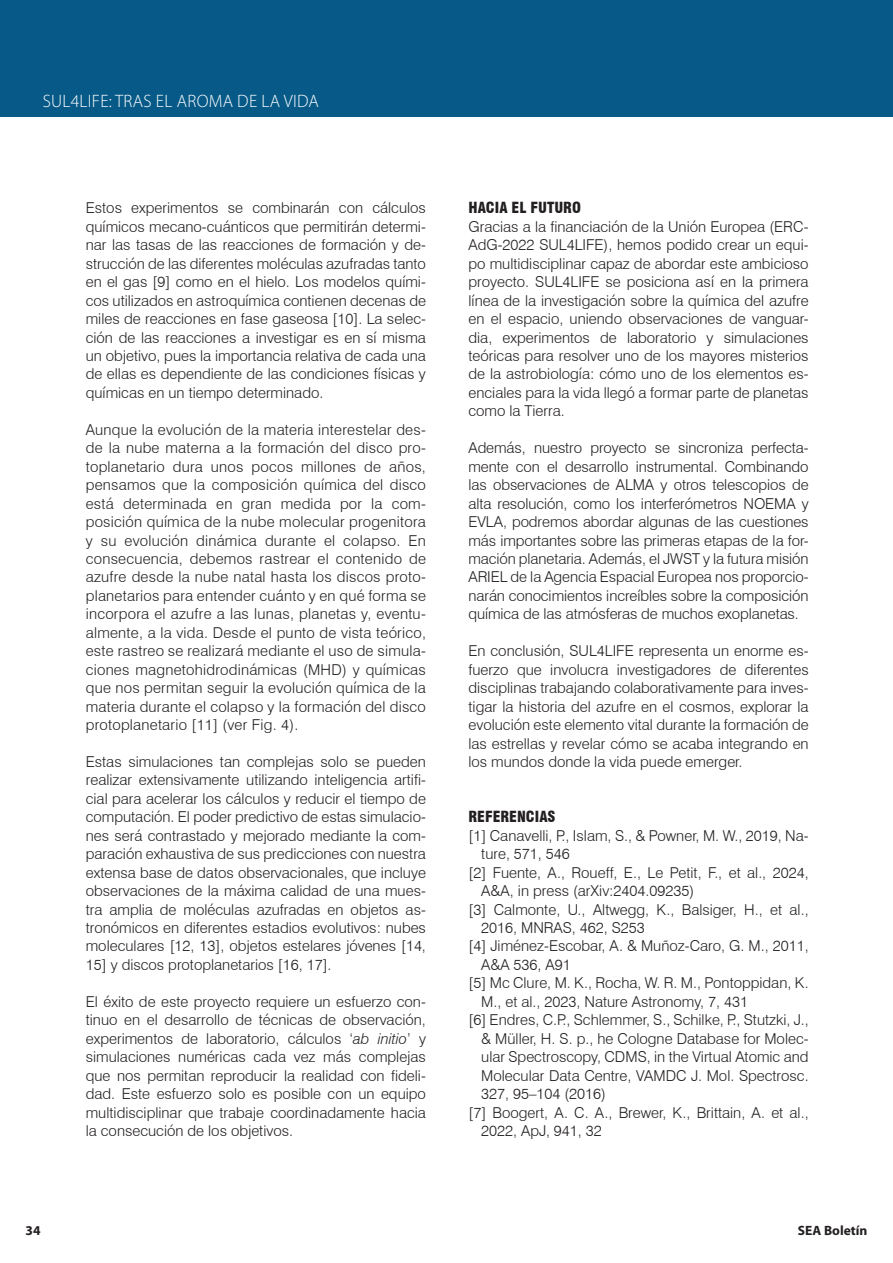
<style>
.page{position:relative;width:893px;height:1263px;background:#fff}
.page>*{position:absolute;margin:0;border:0;box-sizing:border-box;transform-origin:0 0}
.t1{font:300 18px "Myriad Pro";letter-spacing:.02em;color:#fff}
.t2{font:300 15px/18.5px "Swiss 721 BT";color:#231f20;text-align:justify}
.t3{font:900 condensed 15px "Swiss 721 BT";color:#231f20}
.t4{font:700 13.5px "Myriad Pro";color:#231f20}
.s1{font-style:italic}
</style>
<div class="page">
<div style="left:0;top:0;width:893px;height:117px;background:#075a88"></div>
<p class="t1" style="left:43px;top:90px;width:278px">SUL4LIFE: TRAS EL AROMA DE LA VIDA</p>
<p class="t2" style="left:86px;top:199px;width:342px">Estos experimentos se combinarán con cálculos químicos mecano-cuánticos que permitirán determi&shy;nar las tasas de las reacciones de formación y de&shy;strucción de las diferentes moléculas azufradas tanto en el gas [9] como en el hielo. Los modelos quími&shy;cos utilizados en astroquímica contienen decenas de miles de reacciones en fase gaseosa [10]. La selec&shy;ción de las reacciones a investigar es en sí misma un objetivo, pues la importancia relativa de cada una de ellas es dependiente de las condiciones físicas y químicas en un tiempo determinado.</p>
<p class="t2" style="left:86px;top:420px;width:342px">Aunque la evolución de la materia interestelar des&shy;de la nube materna a la formación del disco pro&shy;toplanetario dura unos pocos millones de años, pensamos que la composición química del disco está determinada en gran medida por la com&shy;posición química de la nube molecular progenitora y su evolución dinámica durante el colapso. En consecuencia, debemos rastrear el contenido de azufre desde la nube natal hasta los discos proto&shy;planetarios para entender cuánto y en qué forma se incorpora el azufre a las lunas, planetas y, eventu&shy;almente, a la vida. Desde el punto de vista teórico, este rastreo se realizará mediante el uso de simula&shy;ciones magnetohidrodinámicas (MHD) y químicas que nos permitan seguir la evolución química de la materia durante el colapso y la formación del disco protoplanetario [11] (ver Fig. 4).</p>
<p class="t2" style="left:86px;top:752px;width:342px">Estas simulaciones tan complejas solo se pueden realizar extensivamente utilizando inteligencia artifi&shy;cial para acelerar los cálculos y reducir el tiempo de computación. El poder predictivo de estas simulacio&shy;nes será contrastado y mejorado mediante la com&shy;paración exhaustiva de sus predicciones con nuestra extensa base de datos observacionales, que incluye observaciones de la máxima calidad de una mues&shy;tra amplia de moléculas azufradas en objetos as&shy;tronómicos en diferentes estadios evolutivos: nubes moleculares [12, 13], objetos estelares jóvenes [14, 15] y discos protoplanetarios [16, 17].</p>
<p class="t2" style="left:86px;top:992px;width:342px">El éxito de este proyecto requiere un esfuerzo con&shy;tinuo en el desarrollo de técnicas de observación, experimentos de laboratorio, cálculos ‘<span class="s1">ab initio</span>’ y simulaciones numéricas cada vez más complejas que nos permitan reproducir la realidad con fideli&shy;dad. Este esfuerzo solo es posible con un equipo multidisciplinar que trabaje coordinadamente hacia la consecución de los objetivos.</p>
<p class="t3" style="left:468px;top:199px;width:114px">HACIA EL FUTURO</p>
<p class="t2" style="left:468px;top:217px;width:342px">Gracias a la financiación de la Unión Europea (ERC-AdG-2022 SUL4LIFE), hemos podido crear un equi&shy;po multidisciplinar capaz de abordar este ambicioso proyecto. SUL4LIFE se posiciona así en la primera línea de la investigación sobre la química del azufre en el espacio, uniendo observaciones de vanguar&shy;dia, experimentos de laboratorio y simulaciones teóricas para resolver uno de los mayores misterios de la astrobiología: cómo uno de los elementos es&shy;enciales para la vida llegó a formar parte de planetas como la Tierra.</p>
<p class="t2" style="left:468px;top:439px;width:342px">Además, nuestro proyecto se sincroniza perfecta&shy;mente con el desarrollo instrumental. Combinando las observaciones de ALMA y otros telescopios de alta resolución, como los interferómetros NOEMA y EVLA, podremos abordar algunas de las cuestiones más importantes sobre las primeras etapas de la for&shy;mación planetaria. Además, el JWST y la futura misión ARIEL de la Agencia Espacial Europea nos proporcio&shy;narán conocimientos increíbles sobre la composición química de las atmósferas de muchos exoplanetas.</p>
<p class="t2" style="left:468px;top:641px;width:342px">En conclusión, SUL4LIFE representa un enorme es&shy;fuerzo que involucra investigadores de diferentes disciplinas trabajando colaborativamente para inves&shy;tigar la historia del azufre en el cosmos, explorar la evolución este elemento vital durante la formación de las estrellas y revelar cómo se acaba integrando en los mundos donde la vida puede emerger.</p>
<p class="t3" style="left:468px;top:808px;width:88px">REFERENCIAS</p>
<p class="t2" style="left:481px;top:826px;width:329px;text-indent:-13px">[1] Canavelli, P., Islam, S., &amp; Powner, M. W., 2019, Na&shy;ture, 571, 546</p>
<p class="t2" style="left:481px;top:863px;width:329px;text-indent:-13px">[2] Fuente, A., Roueff, E., Le Petit, F., et al., 2024,<br>A&amp;A, in press (arXiv:2404.09235)</p>
<p class="t2" style="left:481px;top:900px;width:329px;text-indent:-13px">[3] Calmonte, U., Altwegg, K., Balsiger, H., et al.,<br>2016, MNRAS, 462, S253</p>
<p class="t2" style="left:481px;top:937px;width:329px;text-indent:-13px">[4] Jiménez-Escobar, A. &amp; Muñoz-Caro, G. M., 2011,<br>A&amp;A 536, A91</p>
<p class="t2" style="left:481px;top:974px;width:329px;text-indent:-13px">[5] Mc Clure, M. K., Rocha, W. R. M., Pontoppidan, K.<br>M., et al., 2023, Nature Astronomy, 7, 431</p>
<p class="t2" style="left:481px;top:1010px;width:329px;text-indent:-13px">[6] Endres, C.P., Schlemmer, S., Schilke, P., Stutzki, J., &amp; Müller, H. S. p., he Cologne Database for Molec&shy;ular Spectroscopy, CDMS, in the Virtual Atomic and Molecular Data Centre, VAMDC J. Mol. Spectrosc.<br>327, 95–104 (2016)</p>
<p class="t2" style="left:481px;top:1103px;width:329px;text-indent:-13px">[7] Boogert, A. C. A., Brewer, K., Brittain, A. et al.,<br>2022, ApJ, 941, 32</p>
<p class="t4" style="left:26px;top:1221px;width:16px">34</p>
<p class="t4" style="left:798px;top:1221px;width:71px">SEA Boletín</p>
</div>
